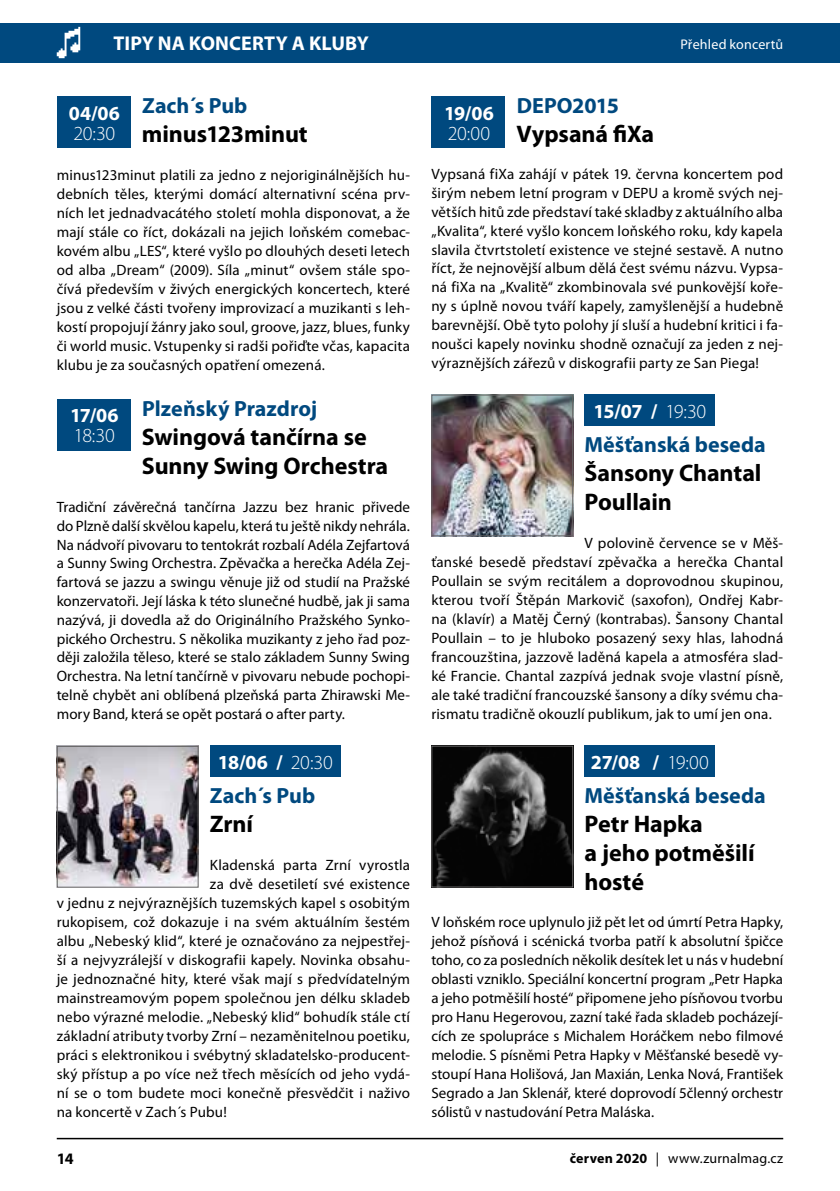
<style>
.page{position:relative;width:840px;height:1191px;background:#fff}
.page>*{position:absolute;margin:0;border:0;box-sizing:border-box;transform-origin:0 0}
.t1{font:700 24px/28.8px "Myriad Pro";letter-spacing:-.005em;color:#000}
.t2{font:700 22px "Myriad Pro";color:#00497f}
.t3{font:700 20px "Myriad Pro";letter-spacing:.005em;color:#fff}
.t4{font:300 20px "Myriad Pro";letter-spacing:-.015em;color:#fff}
.t5{font:700 16px "Myriad Pro";color:#000}
.t6{font:15px/19px "Myriad Pro";letter-spacing:.01em;color:#000;text-align:justify}
.t7{font:14px "Myriad Pro";letter-spacing:.01em;color:#000}
.t8{font:14px "Myriad Pro";letter-spacing:.015em;color:#fff}
.s1{font-weight:300}
.s2{font-weight:700}
</style>
<div class="page">
<hr style="left:57px;top:1137px;width:725px;height:2px;background:#000">
<div style="left:0;top:23px;width:839px;height:39px;background:#00497f"></div>
<svg style="left:57px;top:27px;width:23px;height:31px"></svg>
<div style="left:210px;top:746px;width:130px;height:31px;background:#00497f"></div>
<div style="left:57px;top:97px;width:73px;height:51px;background:#00497f"></div>
<div style="left:57px;top:399px;width:73px;height:51px;background:#00497f"></div>
<img style="left:59px;top:748px;width:137px;height:137px">
<div style="left:57px;top:746px;width:141px;height:141px;border:1px solid #646363"></div>
<div style="left:584px;top:394px;width:130px;height:32px;background:#00497f"></div>
<div style="left:584px;top:745px;width:130px;height:32px;background:#00497f"></div>
<div style="left:431px;top:97px;width:74px;height:51px;background:#00497f"></div>
<img style="left:433px;top:396px;width:138px;height:138px">
<div style="left:431px;top:394px;width:142px;height:142px;border:1px solid #646363"></div>
<img style="left:433px;top:747px;width:138px;height:138px">
<div style="left:431px;top:745px;width:142px;height:142px;border:1px solid #646363"></div>
<h3 class="t3" style="left:113px;top:30px;width:257px">TIPY NA KONCERTY A KLUBY</h3>
<p class="t8" style="left:680px;top:35px;width:104px">Přehled koncertů</p>
<h2 class="t2" style="left:142px;top:91px;width:107px">Zach´s Pub</h2>
<h1 class="t1" style="left:142px;top:119px;width:167px">minus123minut</h1>
<p class="t6" style="left:57px;top:165px;width:354px">minus123minut platili za jedno z nejoriginálnějších hu&shy;debních těles, kterými domácí alternativní scéna prv&shy;ních let jednadvacátého století mohla disponovat, a že mají stále co říct, dokázali na jejich loňském comebac&shy;kovém albu „LES“, které vyšlo po dlouhých deseti letech od alba „Dream“ (2009). Síla „minut“ ovšem stále spo&shy;čívá především v živých energických koncertech, které jsou z velké části tvořeny improvizací a muzikanti s leh&shy;kostí propojují žánry jako soul, groove, jazz, blues, funky či world music. Vstupenky si radši pořiďte včas, kapacita klubu je za současných opatření omezená.</p>
<h2 class="t2" style="left:142px;top:395px;width:176px">Plzeňský Prazdroj</h2>
<h1 class="t1" style="left:142px;top:422px;width:248px">Swingová tančírna se<br>Sunny Swing Orchestra</h1>
<p class="t6" style="left:57px;top:497px;width:354px">Tradiční závěrečná tančírna Jazzu bez hranic přivede do Plzně další skvělou kapelu, která tu ještě nikdy nehrála.<br>Na nádvoří pivovaru to tentokrát rozbalí Adéla Zejfartová a Sunny Swing Orchestra. Zpěvačka a herečka Adéla Zej&shy;fartová se jazzu a swingu věnuje již od studií na Pražské konzervatoři. Její láska k této slunečné hudbě, jak ji sama nazývá, ji dovedla až do Originálního Pražského Synko&shy;pického Orchestru. S několika muzikanty z jeho řad poz&shy;ději založila těleso, které se stalo základem Sunny Swing Orchestra. Na letní tančírně v pivovaru nebude pochopi&shy;telně chybět ani oblíbená plzeňská parta Zhirawski Me&shy;mory Band, která se opět postará o after party.</p>
<h3 class="t3" style="left:218px;top:749px;width:116px">18/06 / <span class="s1">20:30</span></h3>
<h2 class="t2" style="left:210px;top:781px;width:107px">Zach´s Pub</h2>
<h1 class="t1" style="left:210px;top:809px;width:45px">Zrní</h1>
<p class="t6" style="left:210px;top:855px;width:201px">Kladenská parta Zrní vyrostla</p>
<p class="t6" style="left:210px;top:874px;width:201px">za dvě desetiletí své existence</p>
<p class="t6" style="left:57px;top:893px;width:354px">v jednu z nejvýraznějších tuzemských kapel s osobitým</p>
<p class="t6" style="left:57px;top:912px;width:354px">rukopisem, což dokazuje i na svém aktuálním šestém</p>
<p class="t6" style="left:57px;top:931px;width:354px">albu „Nebeský klid“, které je označováno za nejpestřej-</p>
<p class="t6" style="left:57px;top:950px;width:354px">ší a nejvyzrálejší v diskografii kapely. Novinka obsahu-</p>
<p class="t6" style="left:57px;top:969px;width:354px">je jednoznačné hity, které však mají s předvídatelným</p>
<p class="t6" style="left:57px;top:988px;width:354px">mainstreamovým popem společnou jen délku skladeb</p>
<p class="t6" style="left:57px;top:1007px;width:354px">nebo výrazné melodie. „Nebeský klid“ bohudík stále ctí</p>
<p class="t6" style="left:57px;top:1026px;width:354px">základní atributy tvorby Zrní – nezaměnitelnou poetiku,</p>
<p class="t6" style="left:57px;top:1045px;width:354px">práci s elektronikou i svébytný skladatelsko-producent-</p>
<p class="t6" style="left:57px;top:1064px;width:354px">ský přístup a po více než třech měsících od jeho vydá-</p>
<p class="t6" style="left:57px;top:1083px;width:354px">ní se o tom budete moci konečně přesvědčit i naživo</p>
<p class="t6" style="left:57px;top:1102px;width:171px">na koncertě v Zach´s Pubu!</p>
<h3 class="t3" style="left:69px;top:100px;width:53px">04/06</h3>
<h3 class="t4" style="left:73px;top:121px;width:43px">20:30</h3>
<h3 class="t3" style="left:70px;top:403px;width:50px">17/06</h3>
<h3 class="t4" style="left:74px;top:424px;width:42px">18:30</h3>
<h2 class="t2" style="left:516px;top:91px;width:104px">DEPO2015</h2>
<h1 class="t1" style="left:516px;top:119px;width:139px">Vypsaná fiXa</h1>
<p class="t6" style="left:431px;top:165px;width:353px">Vypsaná fiXa zahájí v pátek 19. června koncertem pod širým nebem letní program v DEPU a kromě svých nej&shy;větších hitů zde představí také skladby z aktuálního alba „Kvalita“, které vyšlo koncem loňského roku, kdy kapela slavila čtvrtstoletí existence ve stejné sestavě. A nutno říct, že nejnovější album dělá čest svému názvu. Vypsa&shy;ná fiXa na „Kvalitě“ zkombinovala své punkovější koře&shy;ny s úplně novou tváří kapely, zamyšlenější a hudebně barevnější. Obě tyto polohy jí sluší a hudební kritici i fa&shy;noušci kapely novinku shodně označují za jeden z nej&shy;výraznějších zářezů v diskografii party ze San Piega!</p>
<h3 class="t3" style="left:593px;top:398px;width:114px">15/07 / <span class="s1">19:30</span></h3>
<h2 class="t2" style="left:584px;top:430px;width:183px">Měšťanská beseda</h2>
<h1 class="t1" style="left:584px;top:457px;width:178px">Šansony Chantal<br>Poullain</h1>
<p class="t6" style="left:431px;top:533px;width:353px;text-indent:153px">V polovině července se v Měš&shy;ťanské besedě představí zpěvačka a herečka Chantal Poullain se svým recitálem a doprovodnou skupinou, kterou tvoří Štěpán Markovič (saxofon), Ondřej Kabr&shy;na (klavír) a Matěj Černý (kontrabas). Šansony Chantal Poullain – to je hluboko posazený sexy hlas, lahodná francouzština, jazzově laděná kapela a atmosféra slad&shy;ké Francie. Chantal zazpívá jednak svoje vlastní písně, ale také tradiční francouzské šansony a díky svému cha&shy;rismatu tradičně okouzlí publikum, jak to umí jen ona.</p>
<h3 class="t3" style="left:590px;top:749px;width:120px">27/08 / <span class="s1">19:00</span></h3>
<h2 class="t2" style="left:584px;top:781px;width:183px">Měšťanská beseda</h2>
<h1 class="t1" style="left:584px;top:808px;width:171px">Petr Hapka<br>a jeho potměšilí hosté</h1>
<p class="t6" style="left:431px;top:912px;width:353px">V loňském roce uplynulo již pět let od úmrtí Petra Hapky, jehož písňová i scénická tvorba patří k absolutní špičce toho, co za posledních několik desítek let u nás v hudební oblasti vzniklo. Speciální koncertní program „Petr Hapka a jeho potměšilí hosté“ připomene jeho písňovou tvorbu pro Hanu Hegerovou, zazní také řada skladeb pocházejí&shy;cích ze spolupráce s Michalem Horáčkem nebo filmové melodie. S písněmi Petra Hapky v Měšťanské besedě vy&shy;stoupí Hana Holišová, Jan Maxián, Lenka Nová, František Segrado a Jan Sklenář, které doprovodí 5členný orchestr sólistů v nastudování Petra Maláska.</p>
<h3 class="t3" style="left:444px;top:100px;width:51px">19/06</h3>
<h3 class="t4" style="left:447px;top:121px;width:44px">20:00</h3>
<p class="t5" style="left:57px;top:1148px;width:19px">14</p>
<p class="t7" style="left:569px;top:1149px;width:215px"><span class="s2">červen 2020</span> | www.zurnalmag.cz</p>
</div>
